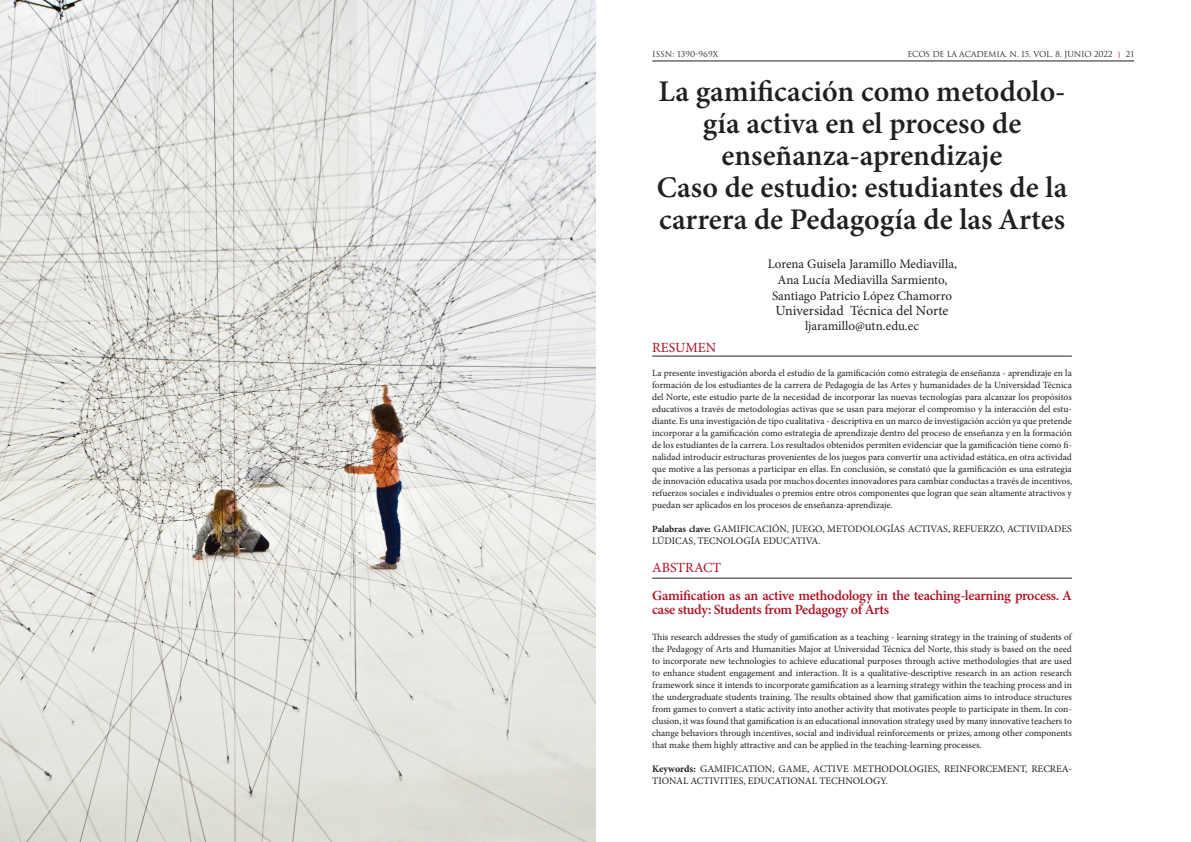
<style>
.page{position:relative;width:1191px;height:842px;background:#fff}
.page>*{position:absolute;margin:0;border:0;box-sizing:border-box;transform-origin:0 0}
.Body_Text{font:600 30px/32px "Minion Pro";color:#231f20;text-align:center}
.tablas{font:600 14px/14px "Minion Pro";letter-spacing:-.02em;color:#af1023}
.Body_Text-2{font:14px "Minion Pro";color:#231f20}
.tablas-2{font:14px "Minion Pro";color:#af1023}
.cuerpo_texto{font:14px "Minion Pro";color:#af1023}
.Body_Text-3{font:13px "Minion Pro";letter-spacing:-.01em;color:#231f20}
.tablas-3{font:10px/12px "Minion Pro";color:#231f20}
.tablas-4{font:9.5px/12px "Minion Pro";letter-spacing:-.01em;color:#231f20;text-align:justify}
.t1{font:8px "Trajan";letter-spacing:-.02em;color:#231f20}
.t2{font:8px "Trajan";color:#231f20}
.s1{font-style:inherit}
.s2{font-family:"Minion Pro";color:#af1023}
.s3{font-weight:700;font-size:9.5px}
.s4{font-weight:700}
</style>
<div class="page">
<hr style="left:652px;top:61px;width:482px;height:1px;background:#231f20">
<hr style="left:652px;top:578px;width:419px;height:1px;background:#231f20">
<hr style="left:652px;top:356px;width:419px;height:1px;background:#231f20">
<img style="left:0;top:0;width:595px;height:842px">
<p class="t2" style="left:652px;top:50px;width:68px"><span class="s1">ISSN:</span> 1390-969X</p>
<p class="t1" style="left:907px;top:49px;width:228px">ECOS DE LA ACADEMIA, N. 15, VOL. 8, JUNIO 2022 <span class="s2">)</span> 21</p>
<p class="Body_Text" style="left:658px;top:77px;width:409px">La gamificación como metodolo&shy;gía activa en el proceso de</p>
<p class="Body_Text" style="left:721px;top:141px;width:282px">enseñanza-aprendizaje</p>
<p class="Body_Text" style="left:656px;top:173px;width:412px;text-align:left">Caso de estudio: estudiantes de la carrera de Pedagogía de las Artes</p>
<p class="Body_Text-3" style="left:768px;top:256px;width:191px">Lorena Guisela Jaramillo Mediavilla,</p>
<p class="Body_Text-3" style="left:777px;top:272px;width:171px">Ana Lucía Mediavilla Sarmiento,</p>
<p class="Body_Text-3" style="left:772px;top:288px;width:181px">Santiago Patricio López Chamorro</p>
<p class="Body_Text-2" style="left:775px;top:302px;width:174px">Universidad Técnica del Norte</p>
<p class="Body_Text-3" style="left:805px;top:318px;width:115px">ljaramillo@utn.edu.ec</p>
<p class="cuerpo_texto" style="left:652px;top:339px;width:65px">RESUMEN</p>
<p class="tablas-4" style="left:652px;top:367px;width:422px">La presente investigación aborda el estudio de la gamificación como estrategia de enseñanza - aprendizaje en la formación de los estudiantes de la carrera de Pedagogía de las Artes y humanidades de la Universidad Técnica del Norte, este estudio parte de la necesidad de incorporar las nuevas tecnologías para alcanzar los propósitos educativos a través de metodologías activas que se usan para mejorar el compromiso y la interacción del estu&shy;diante. Es una investigación de tipo cualitativa - descriptiva en un marco de investigación acción ya que pretende incorporar a la gamificación como estrategia de aprendizaje dentro del proceso de enseñanza y en la formación de los estudiantes de la carrera. Los resultados obtenidos permiten evidenciar que la gamificación tiene como fi&shy;nalidad introducir estructuras provenientes de los juegos para convertir una actividad estática, en otra actividad que motive a las personas a participar en ellas. En conclusión, se constató que la gamificación es una estrategia de innovación educativa usada por muchos docentes innovadores para cambiar conductas a través de incentivos, refuerzos sociales e individuales o premios entre otros componentes que logran que sean altamente atractivos y puedan ser aplicados en los procesos de enseñanza-aprendizaje.</p>
<p class="tablas-3" style="left:652px;top:523px;width:421px"><span class="s3">Palabras clave:</span> GAMIFICACIÓN, JUEGO, METODOLOGÍAS ACTIVAS, REFUERZO, ACTIVIDADES<br>LÚDICAS, TECNOLOGÍA EDUCATIVA.</p>
<p class="tablas-2" style="left:652px;top:559px;width:71px">ABSTRACT</p>
<p class="tablas" style="left:652px;top:589px;width:421px">Gamification as an active methodology in the teaching-learning process. A case study: Students from Pedagogy of Arts</p>
<p class="tablas-4" style="left:652px;top:631px;width:421px">This research addresses the study of gamification as a teaching - learning strategy in the training of students of the Pedagogy of Arts and Humanities Major at Universidad Técnica del Norte, this study is based on the need to incorporate new technologies to achieve educational purposes through active methodologies that are used to enhance student engagement and interaction. It is a qualitative-descriptive research in an action research framework since it intends to incorporate gamification as a learning strategy within the teaching process and in the undergraduate students training. The results obtained show that gamification aims to introduce structures from games to convert a static activity into another activity that motivates people to participate in them. In con&shy;clusion, it was found that gamification is an educational innovation strategy used by many innovative teachers to change behaviors through incentives, social and individual reinforcements or prizes, among other components that make them highly attractive and can be applied in the teaching-learning processes.</p>
<p class="tablas-3" style="left:652px;top:763px;width:421px"><span class="s4">Keywords:</span> GAMIFICATION, GAME, ACTIVE METHODOLOGIES, REINFORCEMENT, RECREA-<br>TIONAL ACTIVITIES, EDUCATIONAL TECHNOLOGY.</p>
</div>
